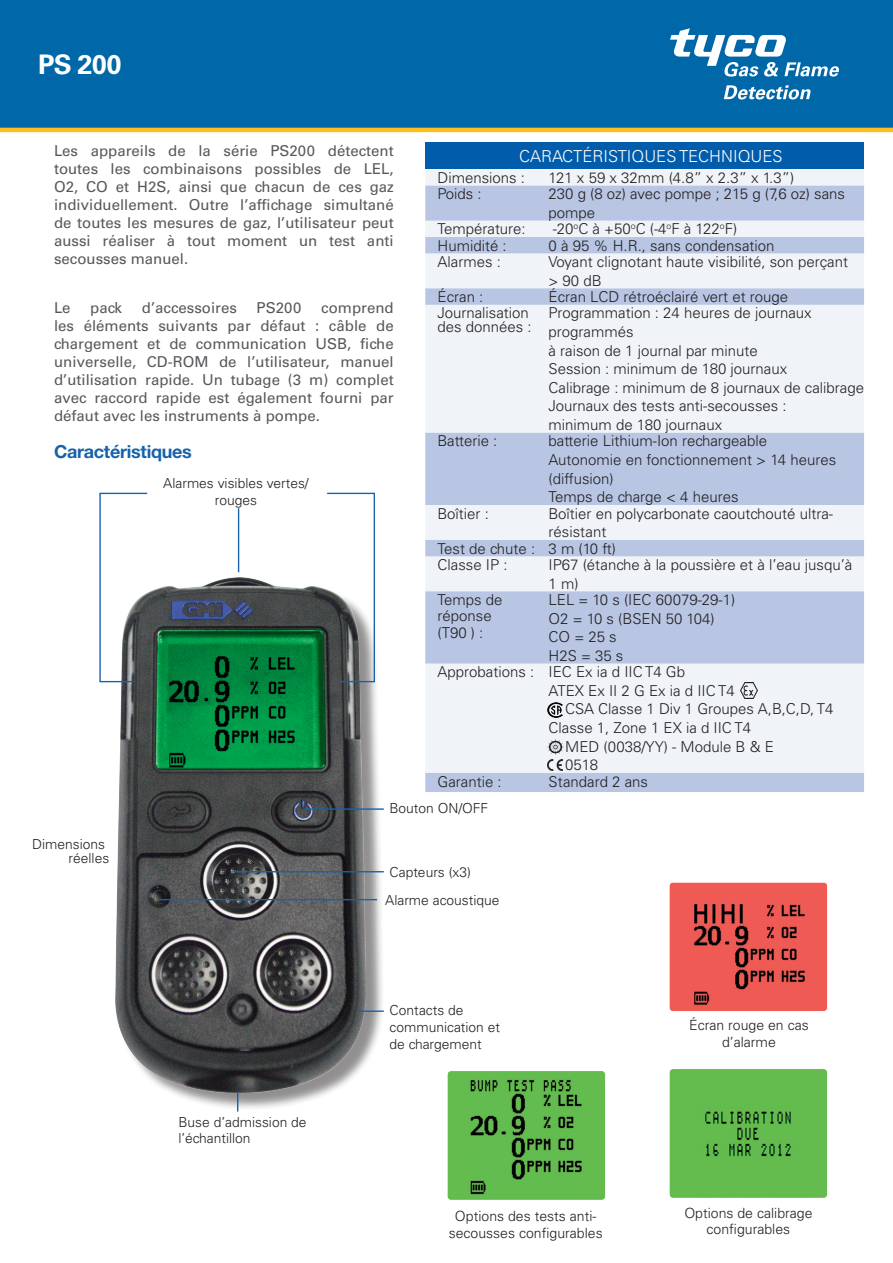
<style>
.page{position:relative;width:893px;height:1263px;background:#fff}
.page>*{position:absolute;margin:0;border:0;box-sizing:border-box;transform-origin:0 0}
.t1{font:700 27px "Univers LT Std";color:#fff}
.t2{font:700 18px "Helvetica Neue LT Pro";letter-spacing:-.015em;color:#1662ab}
.t3{font:300 16.5px "Univers LT Std";color:#fff}
.t4{font:300 15px/18.6px "Univers LT Std";color:#231f20}
.t5{font:15px/18px "Univers LT Std";color:#57585b;text-align:justify}
.t6{font:300 14.1px/16.8px "Univers LT Std";color:#231f20;text-align:center}
.t7{font:300 13.8px/16.5px "Univers LT Std";color:#231f20}
</style>
<div class="page">
<div style="left:425px;top:142px;width:439px;height:27px;background:#015dab"></div>
<div style="left:425px;top:169px;width:439px;height:17px;background:#f0f4f8"></div>
<svg style="left:425px;top:186px;width:439px;height:606px;fill:#f0f4f8"></svg>
<img style="left:548px;top:702px;width:15px;height:16px">
<div style="left:117px;top:580px;width:268px;height:531px;background:#231f20;opacity:.5"></div>
<img style="left:115px;top:577px;width:251px;height:515px">
<hr style="left:238px;top:508px;width:1px;height:64px;background:#1662ab">
<svg style="left:237px;top:1092px;width:1px;height:19px"></svg>
<svg style="left:99px;top:492px;width:50px;height:191px"></svg>
<svg style="left:326px;top:492px;width:50px;height:191px"></svg>
<hr style="left:159px;top:899px;width:218px;height:1px;background:#1662ab">
<hr style="left:359px;top:1010px;width:25px;height:2px;background:#1662ab">
<hr style="left:235px;top:871px;width:149px;height:1px;background:#1662ab">
<hr style="left:303px;top:808px;width:81px;height:2px;background:#1662ab">
<img style="left:669px;top:1069px;width:159px;height:129px">
<img style="left:669px;top:882px;width:159px;height:129px">
<img style="left:447px;top:1071px;width:159px;height:129px">
<div style="left:0;top:0;width:893px;height:128px;background:#0068a9"></div>
<hr style="left:0;top:128px;width:893px;height:4px;background:#fdbe1f">
<svg style="left:670px;top:28px;width:169px;height:49px"></svg>
<svg style="left:724px;top:85px;width:87px;height:15px"></svg>
<img style="left:740px;top:682px;width:18px;height:16px">
<img style="left:547px;top:739px;width:16px;height:16px">
<img style="left:548px;top:760px;width:14px;height:11px">
<p class="t1" style="left:38px;top:48px;width:85px">PS 200</p>
<p class="t5" style="left:54px;top:142px;width:341px">Les appareils de la série PS200 détectent toutes les combinaisons possibles de LEL, O2, CO et H2S, ainsi que chacun de ces gaz individuellement. Outre l’affichage simultané de toutes les mesures de gaz, l’utilisateur peut aussi réaliser à tout moment un test anti secousses manuel.</p>
<p class="t5" style="left:54px;top:299px;width:18px">Le</p>
<p class="t5" style="left:90px;top:299px;width:33px">pack</p>
<p class="t5" style="left:142px;top:299px;width:97px">d’accessoires</p>
<p class="t5" style="left:257px;top:299px;width:46px">PS200</p>
<p class="t5" style="left:54px;top:299px;width:341px;text-indent:267px">comprend les éléments suivants par défaut : câble de chargement et de communication USB, fiche universelle, CD-ROM de l’utilisateur, manuel d’utilisation rapide. Un tubage (3 m) complet avec raccord rapide est également fourni par défaut avec les instruments à pompe.</p>
<p class="t2" style="left:54px;top:441px;width:139px">Caractéristiques</p>
<p class="t7" style="left:163px;top:475px;width:147px;text-align:center">Alarmes visibles vertes/ rouges</p>
<p class="t3" style="left:519px;top:146px;width:265px">CARACTÉRISTIQUES TECHNIQUES</p>
<p class="t4" style="left:438px;top:168px;width:89px">Dimensions :</p>
<p class="t4" style="left:549px;top:168px;width:247px">121 x 59 x 32mm (4.8” x 2.3” x 1.3”)</p>
<p class="t4" style="left:438px;top:185px;width:46px">Poids :</p>
<p class="t4" style="left:549px;top:185px;width:298px">230 g (8 oz) avec pompe ; 215 g (7,6 oz) sans pompe</p>
<p class="t4" style="left:438px;top:220px;width:89px">Température:</p>
<p class="t4" style="left:553px;top:220px;width:186px">-20<sup>o</sup>C à +50<sup>o</sup>C (-4<sup>o</sup>F à 122<sup>o</sup>F)</p>
<p class="t4" style="left:438px;top:236px;width:71px">Humidité :</p>
<p class="t4" style="left:549px;top:236px;width:227px">0 à 95 % H.R., sans condensation</p>
<p class="t4" style="left:438px;top:252px;width:65px">Alarmes :</p>
<p class="t4" style="left:549px;top:252px;width:301px">Voyant clignotant haute visibilité, son perçant &gt; 90 dB</p>
<p class="t4" style="left:438px;top:287px;width:47px">Écran :</p>
<p class="t4" style="left:549px;top:287px;width:241px">Écran LCD rétroéclairé vert et rouge</p>
<p class="t4" style="left:438px;top:306px;width:96px;line-height:13.5px">Journalisation des données :</p>
<p class="t4" style="left:549px;top:304px;width:265px">Programmation : 24 heures de journaux programmés</p>
<p class="t4" style="left:549px;top:341px;width:211px">à raison de 1 journal par minute</p>
<p class="t4" style="left:549px;top:360px;width:240px">Session : minimum de 180 journaux</p>
<p class="t4" style="left:549px;top:378px;width:317px">Calibrage : minimum de 8 journaux de calibrage</p>
<p class="t4" style="left:549px;top:397px;width:240px">Journaux des tests anti-secousses :</p>
<p class="t4" style="left:549px;top:415px;width:175px">minimum de 180 journaux</p>
<p class="t4" style="left:438px;top:432px;width:61px">Batterie :</p>
<p class="t4" style="left:549px;top:432px;width:220px">batterie Lithium-Ion rechargeable</p>
<p class="t4" style="left:549px;top:450px;width:289px">Autonomie en fonctionnement &gt; 14 heures (diffusion)</p>
<p class="t4" style="left:549px;top:488px;width:192px">Temps de charge &lt; 4 heures</p>
<p class="t4" style="left:438px;top:504px;width:53px">Boîtier :</p>
<p class="t4" style="left:549px;top:504px;width:286px">Boîtier en polycarbonate caoutchouté ultra&shy;résistant</p>
<p class="t4" style="left:438px;top:539px;width:99px">Test de chute :</p>
<p class="t4" style="left:549px;top:539px;width:69px">3 m (10 ft)</p>
<p class="t4" style="left:438px;top:555px;width:72px">Classe IP :</p>
<p class="t4" style="left:549px;top:555px;width:305px">IP67 (étanche à la poussière et à l’eau jusqu’à<br>1 m)</p>
<p class="t4" style="left:438px;top:590px;width:66px">Temps de</p>
<p class="t4" style="left:438px;top:608px;width:56px;line-height:16.5px">réponse (T90 ) :</p>
<p class="t4" style="left:549px;top:590px;width:188px">LEL = 10 s (IEC 60079-29-1)</p>
<p class="t4" style="left:549px;top:609px;width:168px">O2 = 10 s (BSEN 50 104)</p>
<p class="t4" style="left:549px;top:628px;width:70px">CO = 25 s</p>
<p class="t4" style="left:549px;top:646px;width:76px">H2S = 35 s</p>
<p class="t4" style="left:438px;top:663px;width:98px">Approbations :</p>
<p class="t4" style="left:549px;top:663px;width:138px">IEC Ex ia d IIC T4 Gb</p>
<p class="t4" style="left:549px;top:681px;width:188px">ATEX Ex II 2 G Ex ia d IIC T4</p>
<p class="t4" style="left:565px;top:700px;width:270px">CSA Classe 1 Div 1 Groupes A,B,C,D, T4</p>
<p class="t4" style="left:549px;top:718px;width:204px">Classe 1, Zone 1 EX ia d IIC T4</p>
<p class="t4" style="left:565px;top:737px;width:210px">MED (0038/YY) - Module B &amp; E</p>
<p class="t4" style="left:565px;top:756px;width:34px">0518</p>
<p class="t4" style="left:438px;top:772px;width:66px">Garantie :</p>
<p class="t4" style="left:549px;top:772px;width:101px">Standard 2 ans</p>
<p class="t7" style="left:69px;top:837px;width:42px;line-height:13.8px;text-indent:-36px">Dimensions réelles</p>
<p class="t7" style="left:178px;top:1114px;width:130px">Buse d’admission de l’échantillon</p>
<p class="t7" style="left:390px;top:800px;width:100px">Bouton ON/OFF</p>
<p class="t7" style="left:390px;top:864px;width:83px">Capteurs (x3)</p>
<p class="t7" style="left:385px;top:891px;width:116px">Alarme acoustique</p>
<p class="t7" style="left:390px;top:1002px;width:112px">Contacts de communication et de chargement</p>
<p class="t6" style="left:449px;top:1207px;width:155px">Options des tests anti&shy;secousses configurables</p>
<p class="t6" style="left:689px;top:1017px;width:121px">Écran rouge en cas d’alarme</p>
<p class="t6" style="left:684px;top:1204px;width:130px">Options de calibrage configurables</p>
</div>
